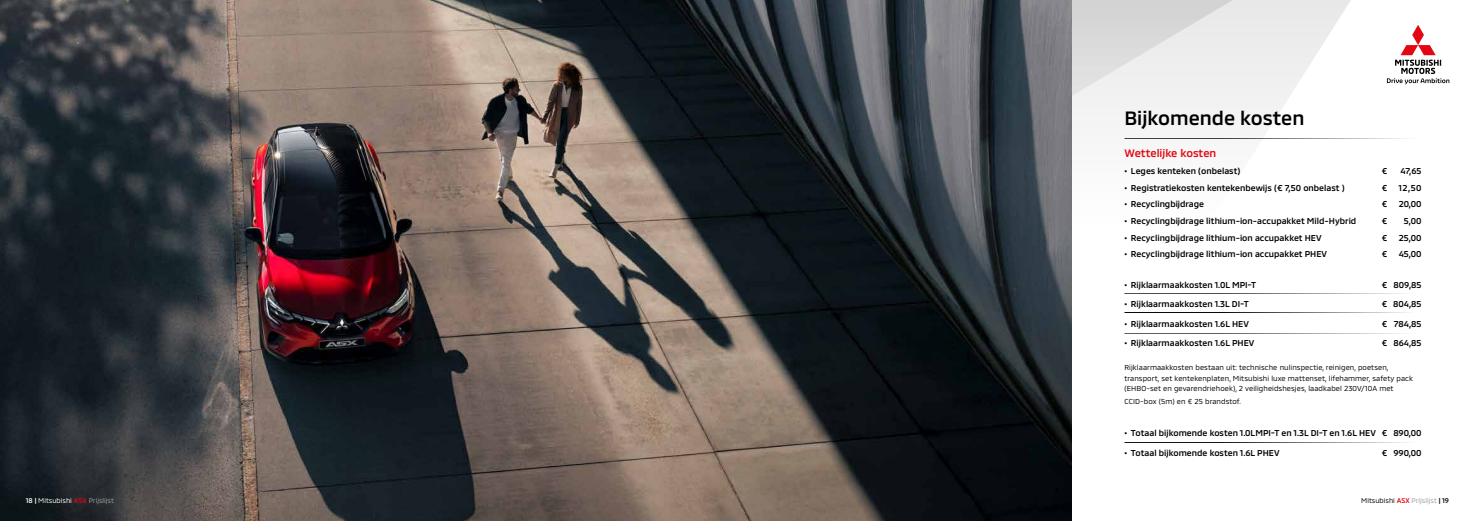
<style>
.page{position:relative;width:1474px;height:521px;background:#fff}
.page>*{position:absolute;margin:0;border:0;box-sizing:border-box;transform-origin:0 0}
.t1{font:500 19.86px "MMC";color:#000}
.t2{font:500 11.11px "MMC";color:#e30613}
.t3{font:500 8.75px "MMC";color:#000}
.t4{font:7.44px/10.7px "MMC";letter-spacing:.01em;color:#000}
.t5{font:7px "MMC";color:#fff}
.t6{font:7px "MMC";color:#000}
.s1{font-weight:500}
.s2{font-weight:500;color:#e30613}
.s3{color:#9d9d9c}
</style>
<div class="page">
<svg style="left:1254px;top:0;width:105px;height:139px"></svg>
<svg style="left:1071px;top:0;width:183px;height:276px;fill:#f6f6f6"></svg>
<hr style="left:1124px;top:294px;width:298px;height:1px;background:#000">
<hr style="left:1124px;top:333px;width:298px;height:1px;background:#000">
<hr style="left:1124px;top:312px;width:298px;height:1px;background:#000">
<hr style="left:1124px;top:442px;width:298px;height:1px;background:#000">
<hr style="left:1124px;top:139px;width:298px;height:1px;background:#000">
<img style="left:0;top:0;width:1071px;height:521px">
<svg style="left:1387px;top:25px;width:62px;height:60px"></svg>
<h1 class="t1" style="left:1124px;top:102px;width:181px">Bijkomende kosten</h1>
<p class="t2" style="left:1124px;top:144px;width:93px">Wettelijke kosten</p>
<p class="t3" style="left:1124px;top:164px;width:117px">• Leges kenteken (onbelast)</p>
<p class="t3" style="left:1381px;top:164px;width:7px">€</p>
<p class="t3" style="left:1400px;top:164px;width:23px">47,65</p>
<p class="t3" style="left:1124px;top:180px;width:222px">• Registratiekosten kentekenbewijs (€ 7,50 onbelast )</p>
<p class="t3" style="left:1381px;top:180px;width:7px">€</p>
<p class="t3" style="left:1398px;top:180px;width:24px">12,50</p>
<p class="t3" style="left:1124px;top:197px;width:81px">• Recyclingbijdrage</p>
<p class="t3" style="left:1381px;top:197px;width:7px">€</p>
<p class="t3" style="left:1398px;top:197px;width:24px">20,00</p>
<p class="t3" style="left:1124px;top:214px;width:233px">• Recyclingbijdrage lithium-ion-accupakket Mild-Hybrid</p>
<p class="t3" style="left:1381px;top:214px;width:7px">€</p>
<p class="t3" style="left:1403px;top:214px;width:19px">5,00</p>
<p class="t3" style="left:1124px;top:230px;width:199px">• Recyclingbijdrage lithium-ion accupakket HEV</p>
<p class="t3" style="left:1381px;top:230px;width:7px">€</p>
<p class="t3" style="left:1398px;top:230px;width:24px">25,00</p>
<p class="t3" style="left:1124px;top:247px;width:204px">• Recyclingbijdrage lithium-ion accupakket PHEV</p>
<p class="t3" style="left:1381px;top:247px;width:7px">€</p>
<p class="t3" style="left:1398px;top:247px;width:24px">45,00</p>
<p class="t3" style="left:1124px;top:278px;width:133px">• Rijklaarmaakkosten 1.0L MPI-T</p>
<p class="t3" style="left:1381px;top:278px;width:41px">€ 809,85</p>
<p class="t3" style="left:1124px;top:297px;width:126px">• Rijklaarmaakkosten 1.3L DI-T</p>
<p class="t3" style="left:1381px;top:297px;width:41px">€ 804,85</p>
<p class="t3" style="left:1124px;top:317px;width:126px">• Rijklaarmaakkosten 1.6L HEV</p>
<p class="t3" style="left:1381px;top:317px;width:41px">€ 784,85</p>
<p class="t3" style="left:1124px;top:336px;width:131px">• Rijklaarmaakkosten 1.6L PHEV</p>
<p class="t3" style="left:1381px;top:336px;width:41px">€ 864,85</p>
<p class="t4" style="left:1124px;top:361px;width:290px">Rijklaarmaakkosten bestaan uit: technische nulinspectie, reinigen, poetsen, transport, set kentekenplaten, Mitsubishi luxe mattenset, lifehammer, safety pack (EHBO-set en gevarendriehoek), 2 veiligheidshesjes, laadkabel 230V/10A met</p>
<p class="t4" style="left:1124px;top:395px;width:118px">CCID-box (5m) en € 25 brandstof.</p>
<p class="t3" style="left:1124px;top:425px;width:298px">• Totaal bijkomende kosten 1.0LMPI-T en 1.3L DI-T en 1.6L HEV € 890,00</p>
<p class="t3" style="left:1124px;top:446px;width:157px">• Totaal bijkomende kosten 1.6L PHEV</p>
<p class="t3" style="left:1381px;top:446px;width:41px">€ 990,00</p>
<p class="t5" style="left:26px;top:495px;width:90px"><span class="s1">18 |</span> Mitsubishi <span class="s2">ASX</span> <span class="s3">Prijslijst</span></p>
<p class="t6" style="left:1361px;top:495px;width:89px">Mitsubishi <span class="s2">ASX</span> <span class="s3">Prijslijst</span> <span class="s1">| 19</span></p>
</div>
